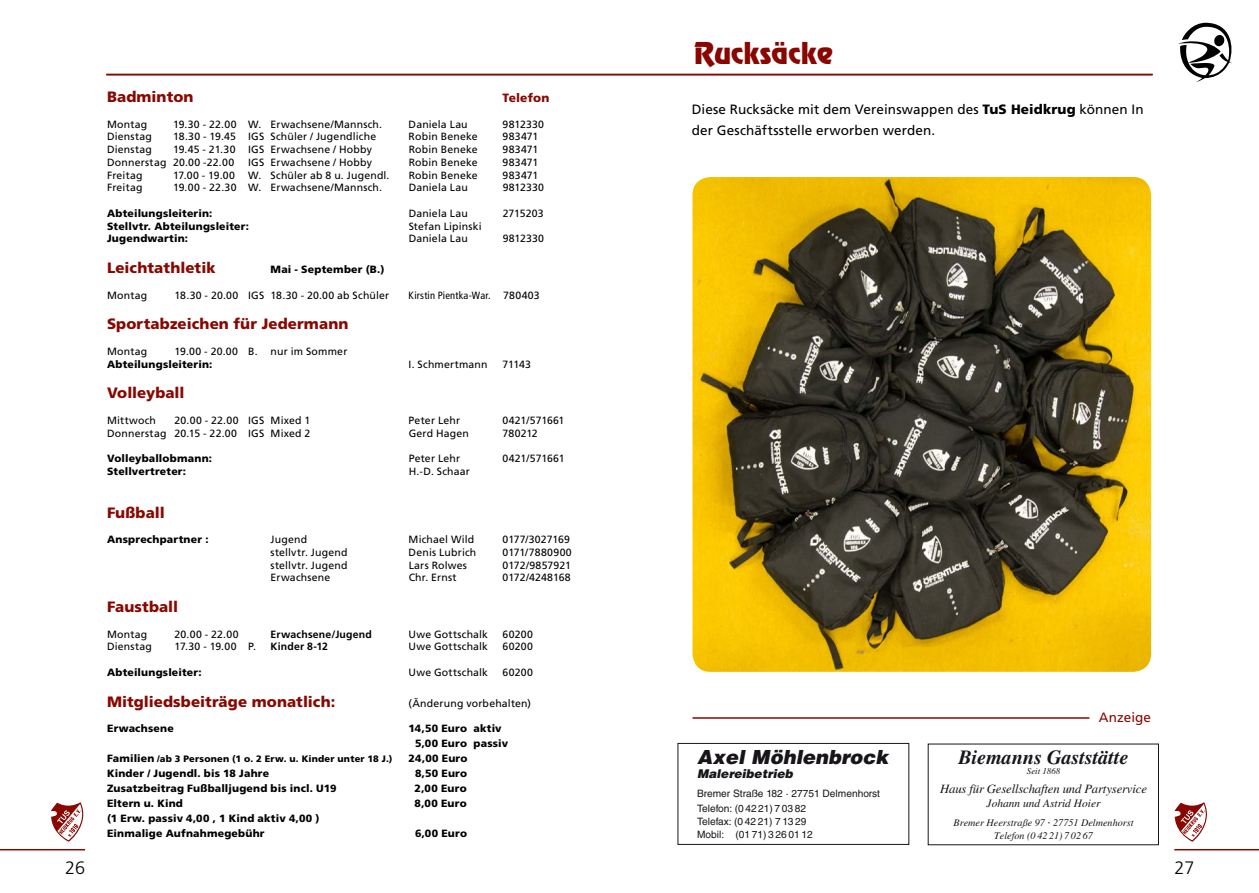
<style>
.page{position:relative;width:1259px;height:893px;background:#fff}
.page>*{position:absolute;margin:0;border:0;box-sizing:border-box;transform-origin:0 0}
.t1{font:27px "Revue Std";color:#890700}
.t2{font:italic 700 20.1px "Times LT Std";color:#18151a}
.t3{font:italic 900 19.5px "Helvetica LT Std";color:#18151a}
.t4{font:300 18px "Frutiger LT Std";color:#000}
.t5{font:900 15px "Frutiger LT Std";letter-spacing:.005em;color:#890700}
.t6{font:13.5px/21px "Frutiger LT Std";letter-spacing:.01em;color:#000}
.t7{font:13.5px "Frutiger LT Std";letter-spacing:.005em;color:#890700}
.t8{font:italic 12.75px "Times LT Std";letter-spacing:-.01em;color:#18151a}
.t9{font:italic 900 12.15px "Helvetica LT Std";color:#18151a}
.t10{font:900 12px "Frutiger LT Std";letter-spacing:.01em;color:#890700}
.t11{font:italic 11.4px "Times LT Std";color:#18151a}
.t12{font:10.5px "Frutiger LT Std";letter-spacing:.015em;color:#000}
.t13{font:900 10.5px/15px "Frutiger LT Std";letter-spacing:.02em;color:#000}
.t14{font:700 10.5px "Frutiger LT Std";letter-spacing:.02em;color:#000}
.t15{font:condensed 10.5px "Frutiger LT Std";letter-spacing:.015em;color:#000}
.t16{font:10.2px/15.3px "Helvetica LT Std";color:#18151a}
.t17{font:italic 10.2px/12.8px "Times LT Std";color:#18151a;text-align:center}
.t18{font:900 9.3px "Frutiger LT Std";letter-spacing:.025em;color:#000}
.t19{font:italic 8.85px "Times LT Std";color:#18151a}
.s1{font-stretch:normal}
.s2{font-size:10.5px}
.s3{font-weight:900}
.s4{font-size:12.75px}
</style>
<div class="page">
<hr style="left:0;top:849px;width:85px;height:1px;background:#890700">
<hr style="left:1174px;top:849px;width:85px;height:1px;background:#890700">
<svg style="left:1174px;top:802px;width:33px;height:40px"></svg>
<svg style="left:51px;top:802px;width:33px;height:40px"></svg>
<hr style="left:106px;top:74px;width:523px;height:1px;background:#890700">
<hr style="left:629px;top:74px;width:523px;height:1px;background:#890700">
<svg style="left:1178px;top:23px;width:54px;height:59px"></svg>
<hr style="left:692px;top:717px;width:397px;height:2px;background:#890700">
<div style="left:677px;top:743px;width:232px;height:102px;border:1px solid #18151a"></div>
<img style="left:692px;top:177px;width:459px;height:495px">
<h3 class="t5" style="left:107px;top:88px;width:88px">Badminton</h3>
<p class="t10" style="left:502px;top:91px;width:48px">Telefon</p>
<p class="t12" style="left:107px;top:118px;width:42px">Montag</p>
<p class="t12" style="left:173px;top:118px;width:211px">19.30 - 22.00 W. Erwachsene/Mannsch.</p>
<p class="t12" style="left:409px;top:118px;width:61px">Daniela Lau</p>
<p class="t12" style="left:502px;top:118px;width:43px">9812330</p>
<p class="t12" style="left:107px;top:131px;width:46px">Dienstag</p>
<p class="t12" style="left:173px;top:131px;width:205px">18.30 - 19.45 IGS Schüler / Jugendliche</p>
<p class="t12" style="left:409px;top:131px;width:70px">Robin Beneke</p>
<p class="t12" style="left:502px;top:131px;width:37px">983471</p>
<p class="t12" style="left:107px;top:143px;width:46px">Dienstag</p>
<p class="t12" style="left:173px;top:143px;width:200px">19.45 - 21.30 IGS Erwachsene / Hobby</p>
<p class="t12" style="left:409px;top:143px;width:70px">Robin Beneke</p>
<p class="t12" style="left:502px;top:143px;width:37px">983471</p>
<p class="t12" style="left:107px;top:156px;width:129px">Donnerstag 20.00 -22.00</p>
<p class="t12" style="left:248px;top:156px;width:125px">IGS Erwachsene / Hobby</p>
<p class="t12" style="left:409px;top:156px;width:70px">Robin Beneke</p>
<p class="t12" style="left:502px;top:156px;width:37px">983471</p>
<p class="t12" style="left:107px;top:169px;width:37px">Freitag</p>
<p class="t12" style="left:173px;top:169px;width:218px">17.00 - 19.00 W. Schüler ab 8 u. Jugendl.</p>
<p class="t12" style="left:409px;top:169px;width:70px">Robin Beneke</p>
<p class="t12" style="left:502px;top:169px;width:37px">983471</p>
<p class="t12" style="left:107px;top:182px;width:37px">Freitag</p>
<p class="t12" style="left:173px;top:182px;width:211px">19.00 - 22.30 W. Erwachsene/Mannsch.</p>
<p class="t12" style="left:409px;top:182px;width:61px">Daniela Lau</p>
<p class="t12" style="left:503px;top:182px;width:43px">9812330</p>
<p class="t13" style="left:107px;top:206px;width:107px">Abteilungsleiterin:</p>
<p class="t12" style="left:409px;top:207px;width:61px">Daniela Lau</p>
<p class="t12" style="left:503px;top:207px;width:42px">2715203</p>
<p class="t13" style="left:107px;top:218px;width:143px">Stellvtr. Abteilungsleiter:</p>
<p class="t12" style="left:409px;top:220px;width:74px">Stefan Lipinski</p>
<p class="t13" style="left:107px;top:231px;width:82px">Jugendwartin:</p>
<p class="t12" style="left:409px;top:232px;width:61px">Daniela Lau</p>
<p class="t12" style="left:503px;top:232px;width:43px">9812330</p>
<h3 class="t5" style="left:107px;top:259px;width:110px">Leichtathletik</h3>
<p class="t13" style="left:271px;top:262px;width:115px">Mai - September (B.)</p>
<p class="t12" style="left:107px;top:289px;width:42px">Montag</p>
<p class="t12" style="left:175px;top:289px;width:216px">18.30 - 20.00 IGS 18.30 - 20.00 ab Schüler</p>
<p class="t15" style="left:409px;top:289px;width:133px">Kirstin Pientka-War. <span class="s1">780403</span></p>
<h3 class="t5" style="left:107px;top:315px;width:243px">Sportabzeichen für Jedermann</h3>
<p class="t12" style="left:107px;top:345px;width:42px">Montag</p>
<p class="t12" style="left:175px;top:345px;width:174px">19.00 - 20.00 B. nur im Sommer</p>
<p class="t13" style="left:107px;top:356px;width:107px">Abteilungsleiterin:</p>
<p class="t12" style="left:409px;top:358px;width:80px">I. Schmertmann</p>
<p class="t12" style="left:502px;top:358px;width:30px">71143</p>
<h3 class="t5" style="left:107px;top:384px;width:79px">Volleyball</h3>
<p class="t12" style="left:107px;top:414px;width:51px">Mittwoch</p>
<p class="t12" style="left:175px;top:414px;width:137px">20.00 - 22.00 IGS Mixed 1</p>
<p class="t12" style="left:409px;top:414px;width:53px">Peter Lehr</p>
<p class="t12" style="left:502px;top:414px;width:63px">0421/571661</p>
<p class="t12" style="left:107px;top:427px;width:205px">Donnerstag 20.15 - 22.00 IGS Mixed 2</p>
<p class="t12" style="left:409px;top:427px;width:62px">Gerd Hagen</p>
<p class="t12" style="left:502px;top:427px;width:37px">780212</p>
<p class="t13" style="left:107px;top:451px;width:106px">Volleyballobmann:</p>
<p class="t12" style="left:409px;top:452px;width:53px">Peter Lehr</p>
<p class="t12" style="left:502px;top:452px;width:63px">0421/571661</p>
<p class="t13" style="left:107px;top:463px;width:80px">Stellvertreter:</p>
<p class="t12" style="left:409px;top:465px;width:63px">H.-D. Schaar</p>
<h3 class="t5" style="left:107px;top:504px;width:59px">Fußball</h3>
<p class="t13" style="left:107px;top:532px;width:103px">Ansprechpartner :</p>
<p class="t12" style="left:271px;top:534px;width:38px">Jugend</p>
<p class="t12" style="left:409px;top:534px;width:67px">Michael Wild</p>
<p class="t12" style="left:502px;top:534px;width:69px">0177/3027169</p>
<p class="t12" style="left:271px;top:546px;width:78px">stellvtr. Jugend</p>
<p class="t12" style="left:409px;top:546px;width:69px">Denis Lubrich</p>
<p class="t12" style="left:502px;top:546px;width:71px">0171/7880900</p>
<p class="t12" style="left:271px;top:559px;width:78px">stellvtr. Jugend</p>
<p class="t12" style="left:409px;top:559px;width:60px">Lars Rolwes</p>
<p class="t12" style="left:502px;top:559px;width:70px">0172/9857921</p>
<p class="t12" style="left:271px;top:571px;width:61px">Erwachsene</p>
<p class="t12" style="left:409px;top:571px;width:49px">Chr. Ernst</p>
<p class="t12" style="left:502px;top:571px;width:70px">0172/4248168</p>
<h3 class="t5" style="left:107px;top:598px;width:73px">Faustball</h3>
<p class="t12" style="left:107px;top:628px;width:42px">Montag</p>
<p class="t12" style="left:175px;top:628px;width:65px">20.00 - 22.00</p>
<p class="t14" style="left:271px;top:628px;width:103px">Erwachsene/Jugend</p>
<p class="t12" style="left:409px;top:628px;width:81px">Uwe Gottschalk</p>
<p class="t12" style="left:502px;top:628px;width:32px">60200</p>
<p class="t12" style="left:107px;top:640px;width:46px">Dienstag</p>
<p class="t12" style="left:175px;top:640px;width:83px">17.30 - 19.00 P.</p>
<p class="t14" style="left:271px;top:640px;width:59px">Kinder 8-12</p>
<p class="t12" style="left:409px;top:640px;width:81px">Uwe Gottschalk</p>
<p class="t12" style="left:502px;top:640px;width:32px">60200</p>
<p class="t13" style="left:107px;top:665px;width:96px">Abteilungsleiter:</p>
<p class="t12" style="left:409px;top:666px;width:81px">Uwe Gottschalk</p>
<p class="t12" style="left:502px;top:666px;width:32px">60200</p>
<h3 class="t5" style="left:107px;top:692px;width:230px">Mitgliedsbeiträge monatlich:</h3>
<p class="t12" style="left:409px;top:697px;width:124px">(Änderung vorbehalten)</p>
<p class="t13" style="left:107px;top:721px;width:68px">Erwachsene</p>
<p class="t13" style="left:415px;top:721px;width:95px;text-indent:-6px">14,50 Euro aktiv<br>5,00 Euro passiv</p>
<p class="t18" style="left:107px;top:753px;width:287px"><span class="s2">Familien</span> /ab 3 Personen (1 o. 2 Erw. u. Kinder unter 18 J.)</p>
<p class="t13" style="left:409px;top:751px;width:60px">24,00 Euro</p>
<p class="t13" style="left:107px;top:766px;width:164px">Kinder / Jugendl. bis 18 Jahre</p>
<p class="t13" style="left:415px;top:766px;width:54px">8,50 Euro</p>
<p class="t13" style="left:107px;top:781px;width:231px">Zusatzbeitrag Fußballjugend bis incl. U19</p>
<p class="t13" style="left:415px;top:781px;width:54px">2,00 Euro</p>
<p class="t13" style="left:107px;top:796px;width:77px">Eltern u. Kind</p>
<p class="t13" style="left:415px;top:796px;width:54px">8,00 Euro</p>
<p class="t13" style="left:107px;top:811px;width:214px">(1 Erw. passiv 4,00 , 1 Kind aktiv 4,00 )<br>Einmalige Aufnahmegebühr</p>
<p class="t13" style="left:415px;top:826px;width:54px">6,00 Euro</p>
<h1 class="t1" style="left:694px;top:35px;width:140px">Rucksäcke</h1>
<p class="t6" style="left:692px;top:98px;width:453px">Diese Rucksäcke mit dem Vereinswappen des <span class="s3">TuS Heidkrug</span> können In der Geschäftsstelle erworben werden.</p>
<h3 class="t3" style="left:697px;top:744px;width:193px">Axel Möhlenbrock</h3>
<p class="t9" style="left:697px;top:765px;width:97px">Malereibetrieb</p>
<p class="t16" style="left:697px;top:786px;width:184px">Bremer Straße 182 · 27751 Delmenhorst<br>Telefon: (0 42 21) 7 03 82</p>
<p class="t16" style="left:697px;top:815px;width:117px;line-height:12.8px">Telefax: (0 42 21) 7 13 29<br>Mobil: (01 71) 3 26 01 12</p>
<p class="t7" style="left:1099px;top:709px;width:54px">Anzeige</p>
<h2 class="t2" style="left:958px;top:745px;width:172px">Biemanns Gaststätte</h2>
<p class="t19" style="left:1027px;top:766px;width:35px">Seit 1868</p>
<p class="t8" style="left:940px;top:781px;width:208px">Haus für Gesellschaften und Partyservice</p>
<p class="t11" style="left:986px;top:797px;width:115px">Johann und Astrid Hoier</p>
<p class="t17" style="left:953px;top:816px;width:181px">Bremer Heerstraße 97 <span class="s4">·</span> 27751 Delmenhorst<br>Telefon (0 42 21) 7 02 67</p>
<h3 class="t4" style="left:65px;top:858px;width:22px">26</h3>
<h3 class="t4" style="left:1174px;top:858px;width:22px">27</h3>
</div>
